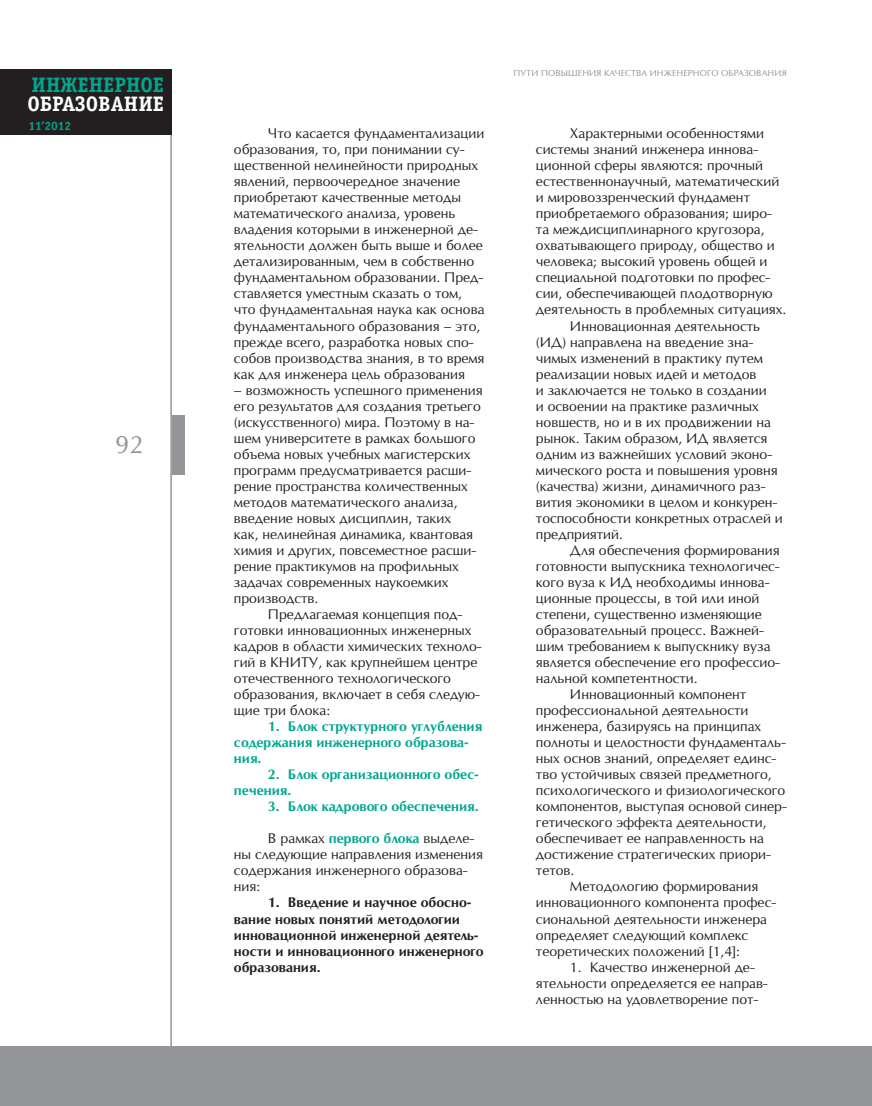
<style>
.page{position:relative;width:872px;height:1106px;background:#fff}
.page>*{position:absolute;margin:0;border:0;box-sizing:border-box;transform-origin:0 0}
.t1{font:24px "Opium New";color:#939598}
.t2{font:700 21px "Officina Serif C";color:#fff}
.t3{font:700 21px "Officina Serif C";color:#00a78f}
.t4{font:13.35px/16px "Opium New";color:#231f20}
.t5{font:700 13.35px/16px "Opium New";color:#231f20}
.t6{font:700 13.35px/16px "Opium New";color:#00a78f}
.t7{font:700 12px "Officina Sans C";color:#00a78f}
.t8{font:8.25px "Opium New";letter-spacing:.01em;color:#939598}
.s1{font-weight:700;color:#00a78f}
</style>
<div class="page">
<hr style="left:170px;top:69px;width:2px;height:1037px;background:#939598">
<div style="left:0;top:1046px;width:872px;height:60px;background:#939598"></div>
<div style="left:0;top:69px;width:172px;height:66px;background:#231f20"></div>
<div style="left:172px;top:415px;width:12px;height:60px;background:#939598"></div>
<h2 class="t3" style="left:32px;top:73px;width:134px">ИНЖЕНЕРНОЕ</h2>
<h2 class="t2" style="left:28px;top:91px;width:138px">ОБРАЗОВАНИЕ</h2>
<p class="t7" style="left:28px;top:119px;width:44px">11’2012</p>
<h1 class="t1" style="left:115px;top:429px;width:30px">92</h1>
<p class="t4" style="left:234px;top:125px;width:252px;text-indent:34px">Что касается фундаментализации образования, то, при понимании су&shy;щественной нелинейности природных явлений, первоочередное значение приобретают качественные методы математического анализа, уровень владения которыми в инженерной де&shy;ятельности должен быть выше и более детализированным, чем в собственно фундаментальном образовании. Пред&shy;ставляется уместным сказать о том, что фундаментальная наука как основа фундаментального образования – это, прежде всего, разработка новых спо&shy;собов производства знания, в то время как для инженера цель образования</p>
<p class="t4" style="left:234px;top:382px;width:250px">– возможность успешного применения</p>
<p class="t4" style="left:234px;top:398px;width:248px">его результатов для создания третьего</p>
<p class="t4" style="left:234px;top:414px;width:242px">(искусственного) мира. Поэтому в на-</p>
<p class="t4" style="left:234px;top:430px;width:243px">шем университете в рамках большого</p>
<p class="t4" style="left:234px;top:446px;width:238px">объема новых учебных магистерских</p>
<p class="t4" style="left:234px;top:462px;width:239px">программ предусматривается расши-</p>
<p class="t4" style="left:234px;top:478px;width:235px">рение пространства количественных</p>
<p class="t4" style="left:234px;top:494px;width:225px">методов математического анализа,</p>
<p class="t4" style="left:234px;top:510px;width:219px">введение новых дисциплин, таких</p>
<p class="t4" style="left:234px;top:526px;width:241px">как, нелинейная динамика, квантовая</p>
<p class="t4" style="left:234px;top:542px;width:244px">химия и других, повсеместное расши-</p>
<p class="t4" style="left:234px;top:558px;width:226px">рение практикумов на профильных</p>
<p class="t4" style="left:234px;top:574px;width:216px">задачах современных наукоемких</p>
<p class="t4" style="left:234px;top:590px;width:86px">производств.</p>
<p class="t4" style="left:268px;top:606px;width:196px">Предлагаемая концепция под-</p>
<p class="t4" style="left:234px;top:622px;width:239px">готовки инновационных инженерных</p>
<p class="t4" style="left:234px;top:638px;width:249px">кадров в области химических техноло-</p>
<p class="t4" style="left:234px;top:654px;width:245px">гий в КНИ ТУ, как крупнейшем центре</p>
<p class="t4" style="left:234px;top:670px;width:219px">отечественного технологического</p>
<p class="t4" style="left:234px;top:686px;width:248px">образования, включает в себя следую-</p>
<p class="t4" style="left:234px;top:702px;width:98px">щие три блока:</p>
<p class="t6" style="left:234px;top:718px;width:250px;text-indent:34px">1. Блок структурного углубления содержания инженерного образова&shy;ния.</p>
<p class="t6" style="left:234px;top:766px;width:246px;text-indent:34px">2. Блок организационного обес&shy;печения.</p>
<p class="t6" style="left:268px;top:798px;width:212px">3. Блок кадрового обеспечения.</p>
<p class="t4" style="left:234px;top:830px;width:250px;text-indent:34px">В рамках <span class="s1">первого блока</span> выделе&shy;ны следующие направления изменения содержания инженерного образова&shy;ния:</p>
<p class="t5" style="left:234px;top:894px;width:251px;text-indent:34px">1. В ведение и научное обосно&shy;вание новых понятий методологии инновационной инженерной деятель&shy;ности и инновационного инженерного образования.</p>
<p class="t8" style="left:513px;top:68px;width:71px">ПУТИ ПОВ ЫШЕНИЯ</p>
<p class="t8" style="left:604px;top:68px;width:53px">КАЧЕСТВА ИНЖЕНЕРНОГО</p>
<p class="t8" style="left:721px;top:68px;width:7px">ОБРАЗОВАНИЯ</p>
<p class="t4" style="left:570px;top:125px;width:195px">Характерными особенностями</p>
<p class="t4" style="left:536px;top:141px;width:224px">системы знаний инженера иннова-</p>
<p class="t4" style="left:536px;top:157px;width:229px">ционной сферы являются: прочный</p>
<p class="t4" style="left:536px;top:173px;width:245px">естественнонаучный, математический</p>
<p class="t4" style="left:536px;top:189px;width:216px">и мировоззренческий фундамент</p>
<p class="t4" style="left:536px;top:205px;width:238px">приобретаемого образования; широ-</p>
<p class="t4" style="left:536px;top:221px;width:230px">та междисциплинарного кругозора,</p>
<p class="t4" style="left:536px;top:237px;width:240px">охватывающего природу, общество и</p>
<p class="t4" style="left:536px;top:253px;width:233px">человека; высокий уровень общей и</p>
<p class="t4" style="left:536px;top:269px;width:236px">специальной подготовки по профес-</p>
<p class="t4" style="left:536px;top:285px;width:238px">сии, обеспечивающей плодотворную</p>
<p class="t4" style="left:536px;top:301px;width:252px">деятельность в проблемных ситуациях.</p>
<p class="t4" style="left:570px;top:318px;width:192px">И нновационная деятельность</p>
<p class="t4" style="left:536px;top:334px;width:219px">(ИД) направлена на введение зна-</p>
<p class="t4" style="left:536px;top:350px;width:229px">чимых изменений в практику путем</p>
<p class="t4" style="left:536px;top:366px;width:222px">реализации новых идей и методов</p>
<p class="t4" style="left:536px;top:382px;width:232px">и заключается не только в создании</p>
<p class="t4" style="left:536px;top:398px;width:224px">и освоении на практике различных</p>
<p class="t4" style="left:536px;top:414px;width:236px">новшеств, но и в их продвижении на</p>
<p class="t4" style="left:536px;top:430px;width:233px">рынок. Таким образом, И Д является</p>
<p class="t4" style="left:536px;top:446px;width:238px">одним из важнейших условий эконо-</p>
<p class="t4" style="left:536px;top:462px;width:243px">мического роста и повышения уровня</p>
<p class="t4" style="left:536px;top:478px;width:231px">(качества) жизни, динамичного раз-</p>
<p class="t4" style="left:536px;top:494px;width:243px">вития экономики в целом и конкурен-</p>
<p class="t4" style="left:536px;top:510px;width:248px">тоспособности конкретных отраслей и</p>
<p class="t4" style="left:536px;top:526px;width:89px">предприятий.</p>
<p class="t4" style="left:570px;top:542px;width:211px">Для обеспечения формирования</p>
<p class="t4" style="left:536px;top:558px;width:245px">готовности выпускника технологичес-</p>
<p class="t4" style="left:536px;top:574px;width:235px">кого вуза к И Д необходимы иннова-</p>
<p class="t4" style="left:536px;top:590px;width:225px">ционные процессы, в той или иной</p>
<p class="t4" style="left:536px;top:606px;width:227px">степени, существенно изменяющие</p>
<p class="t4" style="left:536px;top:622px;width:229px">образовательный процесс. В ажней-</p>
<p class="t4" style="left:536px;top:638px;width:236px">шим требованием к выпускнику вуза</p>
<p class="t4" style="left:536px;top:654px;width:245px">является обеспечение его профессио-</p>
<p class="t4" style="left:536px;top:670px;width:163px">нальной компетентности.</p>
<p class="t4" style="left:570px;top:686px;width:178px">И нновационный компонент</p>
<p class="t4" style="left:536px;top:702px;width:214px">профессиональной деятельности</p>
<p class="t4" style="left:536px;top:718px;width:227px">инженера, базируясь на принципах</p>
<p class="t4" style="left:536px;top:734px;width:251px">полноты и целостности фундаменталь-</p>
<p class="t4" style="left:536px;top:750px;width:242px">ных основ знаний, определяет единс-</p>
<p class="t4" style="left:536px;top:766px;width:237px">тво устойчивых связей предметного,</p>
<p class="t4" style="left:536px;top:782px;width:251px">психологического и физиологического</p>
<p class="t4" style="left:536px;top:798px;width:252px">компонентов, выступая основой синер-</p>
<p class="t4" style="left:536px;top:814px;width:232px">гетического эффекта деятельности,</p>
<p class="t4" style="left:536px;top:830px;width:229px">обеспечивает ее направленность на</p>
<p class="t4" style="left:536px;top:846px;width:236px">достижение стратегических приори-</p>
<p class="t4" style="left:536px;top:862px;width:40px">тетов.</p>
<p class="t4" style="left:570px;top:878px;width:190px">Методологию формирования</p>
<p class="t4" style="left:536px;top:894px;width:242px">инновационного компонента профес-</p>
<p class="t4" style="left:536px;top:910px;width:233px">сиональной деятельности инженера</p>
<p class="t4" style="left:536px;top:926px;width:214px">определяет следующий комплекс</p>
<p class="t4" style="left:536px;top:942px;width:206px">теоретических положений [1,4]:</p>
<p class="t4" style="left:536px;top:958px;width:233px;text-indent:34px">1. Качество инженерной де&shy;ятельности определяется ее направ&shy;ленностью на удовлетворение пот-</p>
</div>
